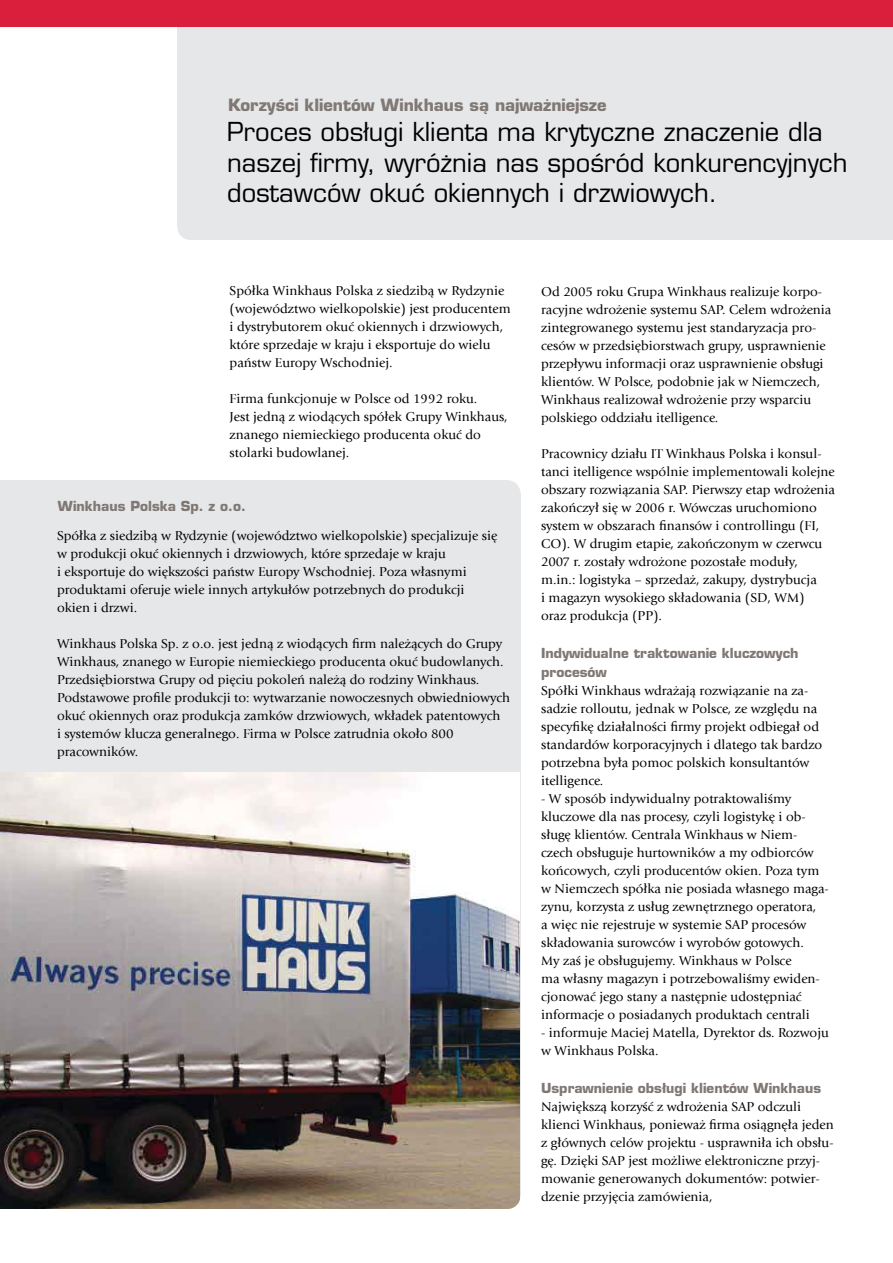
<style>
.page{position:relative;width:893px;height:1263px;background:#fff}
.page>*{position:absolute;margin:0;border:0;box-sizing:border-box;transform-origin:0 0}
.t1{font:500 25.5px/30.6px "Eurostile LTCE";color:#000}
.t2{font:700 16.5px "Eurostile LTCE";color:#807874}
.t3{font:13.5px/18px "Giovanni LTCE";color:#000}
.t4{font:700 13.5px/19.5px "Eurostile LTCE";color:#807874}
</style>
<div class="page">
<div style="left:177px;top:0;width:716px;height:240px;background:#e6e7e8"></div>
<div style="left:156px;top:227px;width:34px;height:34px;background:#fff;border-radius:13px"></div>
<div style="left:0;top:0;width:893px;height:27px;background:#da1f3d"></div>
<div style="left:0;top:480px;width:520px;height:729px;background:#e6e7e8"></div>
<div style="left:508px;top:459px;width:34px;height:34px;background:#fff;border-radius:13px"></div>
<img style="left:0;top:772px;width:520px;height:437px">
<div style="left:508px;top:1196px;width:34px;height:34px;background:#fff;border-radius:13px"></div>
<p class="t2" style="left:228px;top:95px;width:380px">Korzyści klientów Winkhaus są najważniejsze</p>
<h1 class="t1" style="left:227px;top:117px;width:622px">Proces obsługi klienta ma krytyczne znaczenie dla naszej firmy, wyróżnia nas spośród konkurencyjnych dostawców okuć okiennych i drzwiowych.</h1>
<p class="t3" style="left:230px;top:282px;width:283px">Spółka Winkhaus Polska z siedzibą w Rydzynie (województwo wielkopolskie) jest producentem i dystrybutorem okuć okiennych i drzwiowych, które sprzedaje w kraju i eksportuje do wielu państw Europy Wschodniej.</p>
<p class="t3" style="left:230px;top:390px;width:280px">Firma funkcjonuje w Polsce od 1992 roku.<br>Jest jedną z wiodących spółek Grupy Winkhaus, znanego niemieckiego producenta okuć do stolarki budowlanej.</p>
<p class="t4" style="left:58px;top:497px;width:190px">Winkhaus Polska Sp. z o.o.</p>
<p class="t3" style="left:57px;top:526px;width:442px">Spółka z siedzibą w Rydzynie (województwo wielkopolskie) specjalizuje się w produkcji okuć okiennych i drzwiowych, które sprzedaje w kraju<br>i eksportuje do większości państw Europy Wschodniej. Poza własnymi produktami oferuje wiele innych artykułów potrzebnych do produkcji okien i drzwi.</p>
<p class="t3" style="left:57px;top:634px;width:455px">Winkhaus Polska Sp. z o.o. jest jedną z wiodących firm należących do Grupy Winkhaus, znanego w Europie niemieckiego producenta okuć budowlanych.<br>Przedsiębiorstwa Grupy od pięciu pokoleń należą do rodziny Winkhaus.<br>Podstawowe profile produkcji to: wytwarzanie nowoczesnych obwiedniowych okuć okiennych oraz produkcja zamków drzwiowych, wkładek patentowych<br>i systemów klucza generalnego. Firma w Polsce zatrudnia około 800 pracowników.</p>
<p class="t3" style="left:541px;top:283px;width:292px">Od 2005 roku Grupa Winkhaus realizuje korpo&shy;racyjne wdrożenie systemu SAP. Celem wdrożenia zintegrowanego systemu jest standaryzacja pro&shy;cesów w przedsiębiorstwach grupy, usprawnienie przepływu informacji oraz usprawnienie obsługi klientów. W Polsce, podobnie jak w Niemczech, Winkhaus realizował wdrożenie przy wsparciu polskiego oddziału itelligence.</p>
<p class="t3" style="left:541px;top:445px;width:295px">Pracownicy działu IT Winkhaus Polska i konsul&shy;tanci itelligence wspólnie implementowali kolejne obszary rozwiązania SAP. Pierwszy etap wdrożenia zakończył się w 2006 r. Wówczas uruchomiono system w obszarach finansów i controllingu (FI, CO). W drugim etapie, zakończonym w czerwcu 2007 r. zostały wdrożone pozostałe moduły, m.in.: logistyka – sprzedaż, zakupy, dystrybucja<br>i magazyn wysokiego składowania (SD, WM)<br>oraz produkcja (PP).</p>
<p class="t4" style="left:541px;top:643px;width:259px">Indywidualne traktowanie kluczowych procesów</p>
<p class="t3" style="left:541px;top:682px;width:283px">Spółki Winkhaus wdrażają rozwiązanie na za&shy;sadzie rolloutu, jednak w Polsce, ze względu na specyfikę działalności firmy projekt odbiegał od standardów korporacyjnych i dlatego tak bardzo potrzebna była pomoc polskich konsultantów itelligence.</p>
<p class="t3" style="left:541px;top:790px;width:289px">- W sposób indywidualny potraktowaliśmy kluczowe dla nas procesy, czyli logistykę i ob&shy;sługę klientów. Centrala Winkhaus w Niem&shy;czech obsługuje hurtowników a my odbiorców końcowych, czyli producentów okien. Poza tym w Niemczech spółka nie posiada własnego maga&shy;zynu, korzysta z usług zewnętrznego operatora,<br>a więc nie rejestruje w systemie SAP procesów składowania surowców i wyrobów gotowych.<br>My zaś je obsługujemy. Winkhaus w Polsce<br>ma własny magazyn i potrzebowaliśmy ewiden&shy;cjonować jego stany a następnie udostępniać informacje o posiadanych produktach centrali</p>
<p class="t3" style="left:541px;top:1024px;width:289px">- informuje Maciej Matella, Dyrektor ds. Rozwoju w Winkhaus Polska.</p>
<p class="t4" style="left:541px;top:1078px;width:282px">Usprawnienie obsługi klientów Winkhaus</p>
<p class="t3" style="left:541px;top:1097px;width:294px">Największą korzyść z wdrożenia SAP odczuli klienci Winkhaus, ponieważ firma osiągnęła jeden z głównych celów projektu - usprawniła ich obsłu&shy;gę. Dzięki SAP jest możliwe elektroniczne przyj&shy;mowanie generowanych dokumentów: potwier&shy;dzenie przyjęcia zamówienia,</p>
</div>
